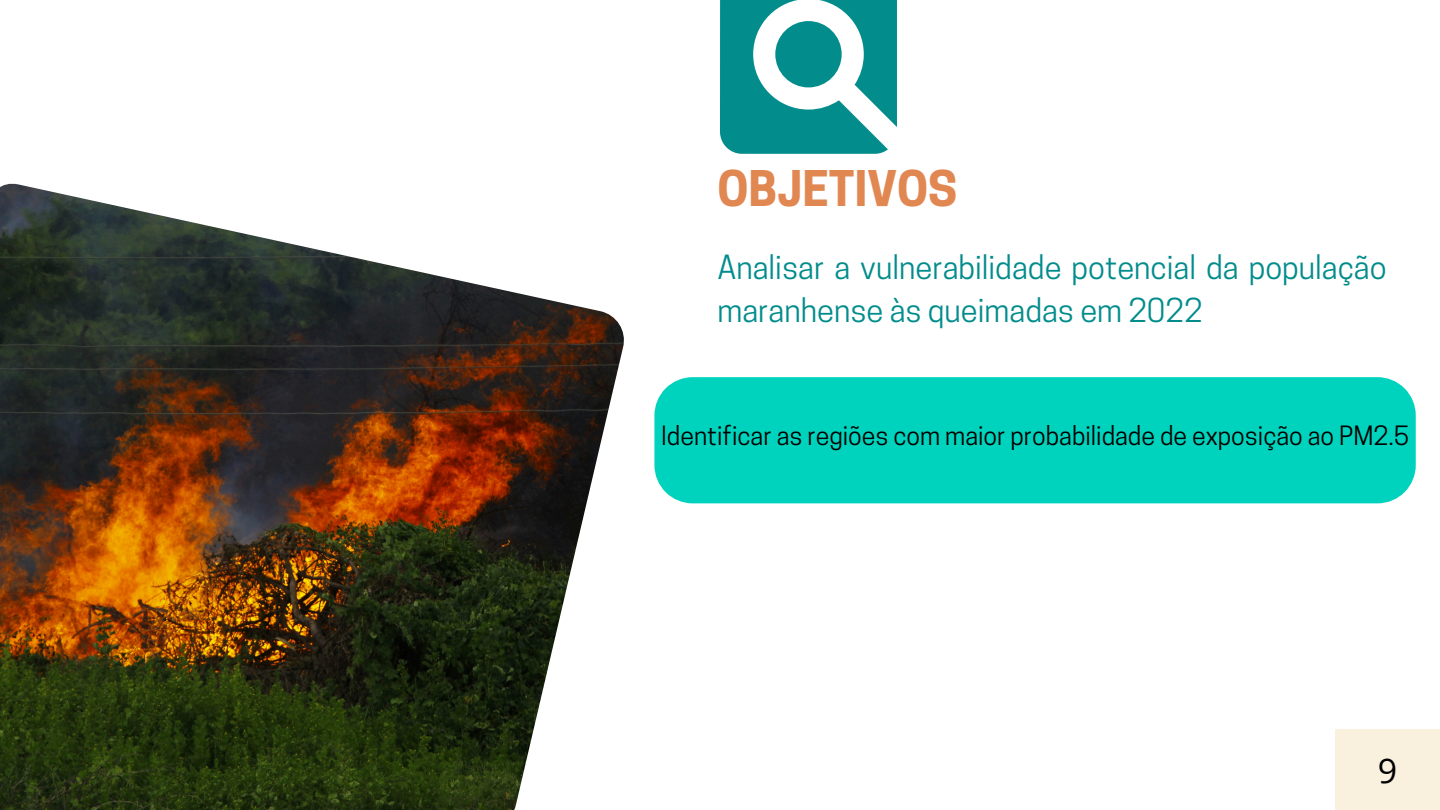
<style>
.page{position:relative;width:1440px;height:810px;background:#fff}
.page>*{position:absolute;margin:0;border:0;box-sizing:border-box;transform-origin:0 0}
.t1{font:700 46.2px "Cooper Hewitt";color:#e18752}
.t2{font:34px "Open Sans";color:#000}
.t3{font:31px/42.8px "Cooper Hewitt";color:#038c8c}
.t4{font:25px "Cooper Hewitt";color:#000}
</style>
<div class="page">
<img style="left:0;top:184px;width:624px;height:626px">
<svg style="left:720px;top:0;width:177px;height:154px"></svg>
<div style="left:654px;top:377px;width:762px;height:126px;background:#00d3bd"></div>
<div style="left:1335px;top:729px;width:105px;height:81px;background:#f9f0de"></div>
<h1 class="t1" style="left:717px;top:171px;width:241px">OBJETIVOS</h1>
<h2 class="t3" style="left:717px;top:250px;width:671px">Analisar a vulnerabilidade potencial da população maranhense às queimadas em 2022</h2>
<p class="t4" style="left:661px;top:427px;width:749px">Identificar as regiões com maior probabilidade de exposição ao PM2.5</p>
<p class="t2" style="left:1378px;top:747px;width:21px">9</p>
</div>
